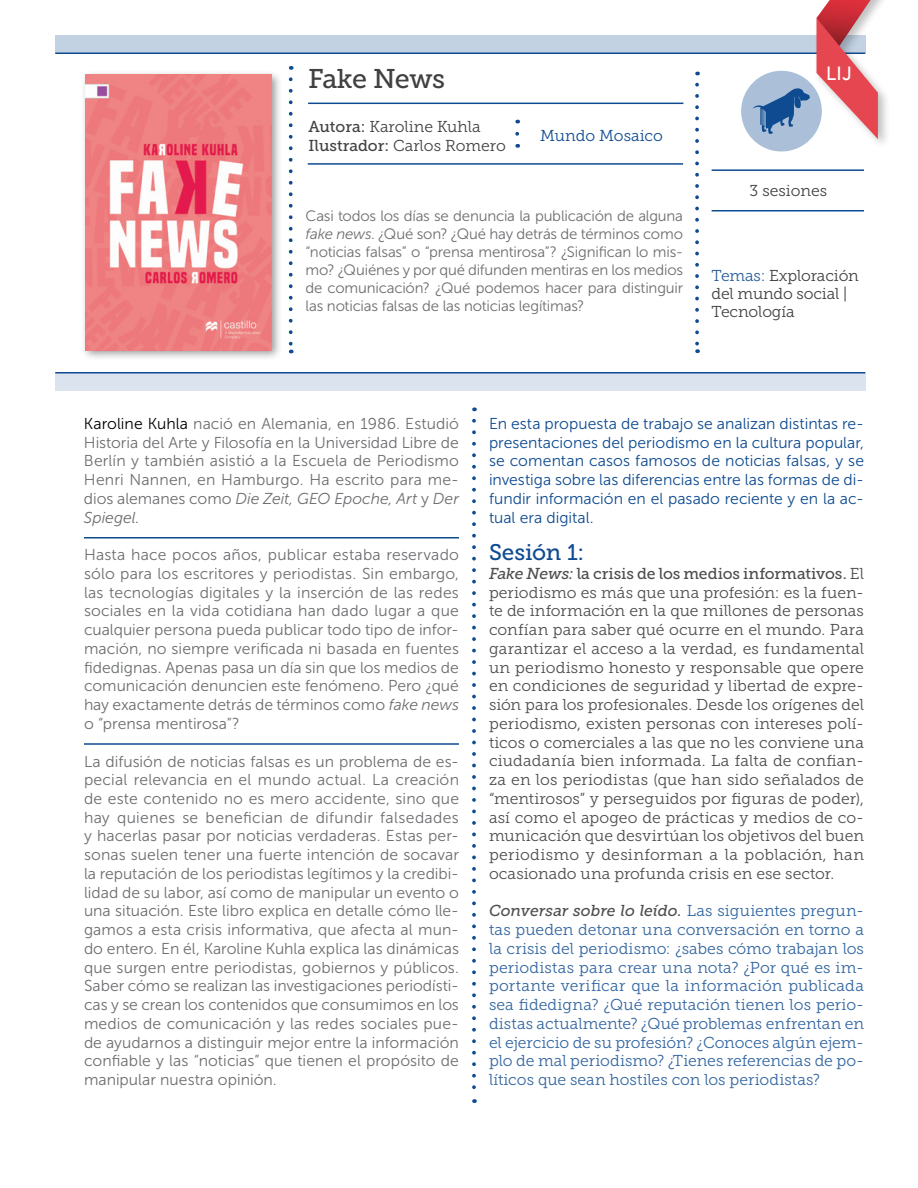
<style>
.page{position:relative;width:918px;height:1188px;background:#fff}
.page>*{position:absolute;margin:0;border:0;box-sizing:border-box;transform-origin:0 0}
.t1{font:27px "Museo Slab 500";letter-spacing:-.02em;color:#414042}
.t2{font:22.5px "Museo Slab 500";letter-spacing:-.01em;color:#0f4b91}
.t3{font:500 19.2px "Avenir";color:#fff}
.t4{font:15.75px/18.8px "Museo Sans 300";letter-spacing:.005em;color:#6d6e71;text-align:justify}
.t5{font:15.75px/18.8px "Museo Slab 300";letter-spacing:.005em;color:#4d4d4f;text-align:justify}
.t6{font:15.75px/18.8px "Museo Slab 300";color:#3366a1;text-align:justify}
.t7{font:15.75px/18.8px "Museo Sans 300";color:#0f4b91;text-align:justify}
.t8{font:15.75px/18px "Museo Slab 300";letter-spacing:-.01em;color:#414042}
.t9{font:15.75px "Museo Slab 500";color:#4d4d4f}
.t10{font:italic 15.75px "Museo Slab 500";color:#4d4d4f}
.t11{font:15.75px "Museo Slab 300";color:#0f4b91}
.t12{font:15px/18px "Museo Sans 300";letter-spacing:-.015em;color:#6d6e71;text-align:justify}
.s1{font-family:"Museo Slab 500"}
.s2{font-style:italic}
.s3{color:#275d9c}
.s4{color:#000}
.s5{font-family:"Museo Slab 300"}
.s6{font-family:"Museo Slab 300";font-style:normal;color:#3366a1}
</style>
<div class="page">
<div style="left:741px;top:71px;width:81px;height:80px;background:#abc0d8;border-radius:50%"></div>
<div style="left:80px;top:69px;width:203px;height:292px;background:#000;opacity:.4"></div>
<img style="left:85px;top:75px;width:187px;height:275px">
<div style="left:55px;top:36px;width:810px;height:18px;background:#c3d2e3"></div>
<hr style="left:55px;top:52px;width:810px;height:2px;background:#0f4b91">
<div style="left:55px;top:372px;width:810px;height:18px;background:#dbe4ee"></div>
<hr style="left:55px;top:372px;width:810px;height:2px;background:#0f4b91">
<svg style="left:289px;top:79px;width:4px;height:274px"></svg>
<svg style="left:695px;top:85px;width:4px;height:268px"></svg>
<hr style="left:712px;top:169px;width:152px;height:2px;background:#0f4b91">
<hr style="left:712px;top:210px;width:152px;height:1px;background:#0f4b91">
<svg style="left:752px;top:0;width:135px;height:139px"></svg>
<hr style="left:308px;top:103px;width:375px;height:1px;background:#0f4b91">
<hr style="left:308px;top:163px;width:375px;height:2px;background:#0f4b91">
<hr style="left:84px;top:537px;width:375px;height:1px;background:#0f4b91">
<hr style="left:84px;top:743px;width:375px;height:2px;background:#0f4b91">
<svg style="left:515px;top:134px;width:4px;height:14px"></svg>
<svg style="left:472px;top:421px;width:4px;height:682px"></svg>
<h1 class="t1" style="left:308px;top:64px;width:138px">Fake News</h1>
<p class="t8" style="left:308px;top:117px;width:199px;line-height:18.9px"><span class="s1">Autora:</span> Karoline Kuhla<br><span class="s1">Ilustrador:</span> Carlos Romero</p>
<p class="t11" style="left:540px;top:127px;width:124px">Mundo Mosaico</p>
<p class="t12" style="left:305px;top:207px;width:379px">Casi todos los días se denuncia la publicación de alguna <span class="s2">fake news</span>. ¿Qué son? ¿Qué hay detrás de términos como “noticias falsas” o “prensa mentirosa”? ¿Significan lo mis&shy;mo? ¿Quiénes y por qué difunden mentiras en los medios de comunicación? ¿Qué podemos hacer para distinguir las noticias falsas de las noticias legítimas?</p>
<p class="t3" style="left:826px;top:57px;width:27px">LIJ</p>
<p class="t8" style="left:750px;top:182px;width:79px">3 sesiones</p>
<p class="t8" style="left:712px;top:267px;width:149px"><span class="s3">Temas:</span> Exploración del mundo social |<br>Tecnología</p>
<p class="t4" style="left:84px;top:414px;width:377px"><span class="s4">Karoline Kuhla</span> nació en Alemania, en 1986. Estudió Historia del Arte y Filosofía en la Universidad Libre de Berlín y también asistió a la Escuela de Periodismo Henri Nannen, en Hamburgo. Ha escrito para me&shy;dios alemanes como <span class="s2">Die Zeit, GEO Epoche, Art</span> y <span class="s2">Der Spiegel.</span></p>
<p class="t4" style="left:84px;top:546px;width:377px">Hasta hace pocos años, publicar estaba reservado sólo para los escritores y periodistas. Sin embargo, las tecnologías digitales y la inserción de las redes sociales en la vida cotidiana han dado lugar a que cualquier persona pueda publicar todo tipo de infor&shy;mación, no siempre verificada ni basada en fuentes fidedignas. Apenas pasa un día sin que los medios de comunicación denuncien este fenómeno. Pero ¿qué hay exactamente detrás de términos como <span class="s2">fake news </span>o “prensa mentirosa”?</p>
<p class="t4" style="left:84px;top:752px;width:377px">La difusión de noticias falsas es un problema de es&shy;pecial relevancia en el mundo actual. La creación de este contenido no es mero accidente, sino que hay quienes se benefician de difundir falsedades y hacerlas pasar por noticias verdaderas. Estas per&shy;sonas suelen tener una fuerte intención de socavar la reputación de los periodistas legítimos y la credibi&shy;lidad de su labor, así como de manipular un evento o una situación. Este libro explica en detalle cómo lle&shy;gamos a esta crisis informativa, que afecta al mun&shy;do entero. En él, Karoline Kuhla explica las dinámicas que surgen entre periodistas, gobiernos y públicos.<br>Saber cómo se realizan las investigaciones periodísti&shy;cas y se crean los contenidos que consumimos en los medios de comunicación y las redes sociales pue&shy;de ayudarnos a distinguir mejor entre la información confiable y las “noticias” que tienen el propósito de manipular nuestra opinión.</p>
<p class="t7" style="left:489px;top:414px;width:377px">En esta propuesta de trabajo se analizan distintas re&shy;presentaciones del periodismo en la cultura popular, se comentan casos famosos de noticias falsas, y se investiga sobre las diferencias entre las formas de di&shy;fundir información en el pasado reciente y en la ac&shy;tual era digital.</p>
<h2 class="t2" style="left:489px;top:540px;width:97px">Sesión 1:</h2>
<p class="t9" style="left:489px;top:565px;width:377px"><span class="s2">Fake News:</span> la crisis de los medios informativos. <span class="s5">El</span></p>
<p class="t5" style="left:489px;top:583px;width:377px">periodismo es más que una profesión: es la fuen&shy;te de información en la que millones de personas confían para saber qué ocurre en el mundo. Para garantizar el acceso a la verdad, es fundamental un periodismo honesto y responsable que opere en condiciones de seguridad y libertad de expre&shy;sión para los profesionales. Desde los orígenes del periodismo, existen personas con intereses polí&shy;ticos o comerciales a las que no les conviene una ciudadanía bien informada. La falta de confian&shy;za en los periodistas (que han sido señalados de “mentirosos” y perseguidos por figuras de poder), así como el apogeo de prácticas y medios de co&shy;municación que desvirtúan los objetivos del buen periodismo y desinforman a la población, han ocasionado una profunda crisis en ese sector.</p>
<p class="t10" style="left:489px;top:902px;width:376px">Conversar sobre lo leído. <span class="s6">Las siguientes pregun-</span></p>
<p class="t6" style="left:489px;top:920px;width:377px">tas pueden detonar una conversación en torno a la crisis del periodismo: ¿sabes cómo trabajan los periodistas para crear una nota? ¿Por qué es im&shy;portante verificar que la información publicada sea fidedigna? ¿Qué reputación tienen los perio&shy;distas actualmente? ¿Qué problemas enfrentan en el ejercicio de su profesión? ¿Conoces algún ejem&shy;plo de mal periodismo? ¿Tienes referencias de po&shy;líticos que sean hostiles con los periodistas?</p>
</div>
